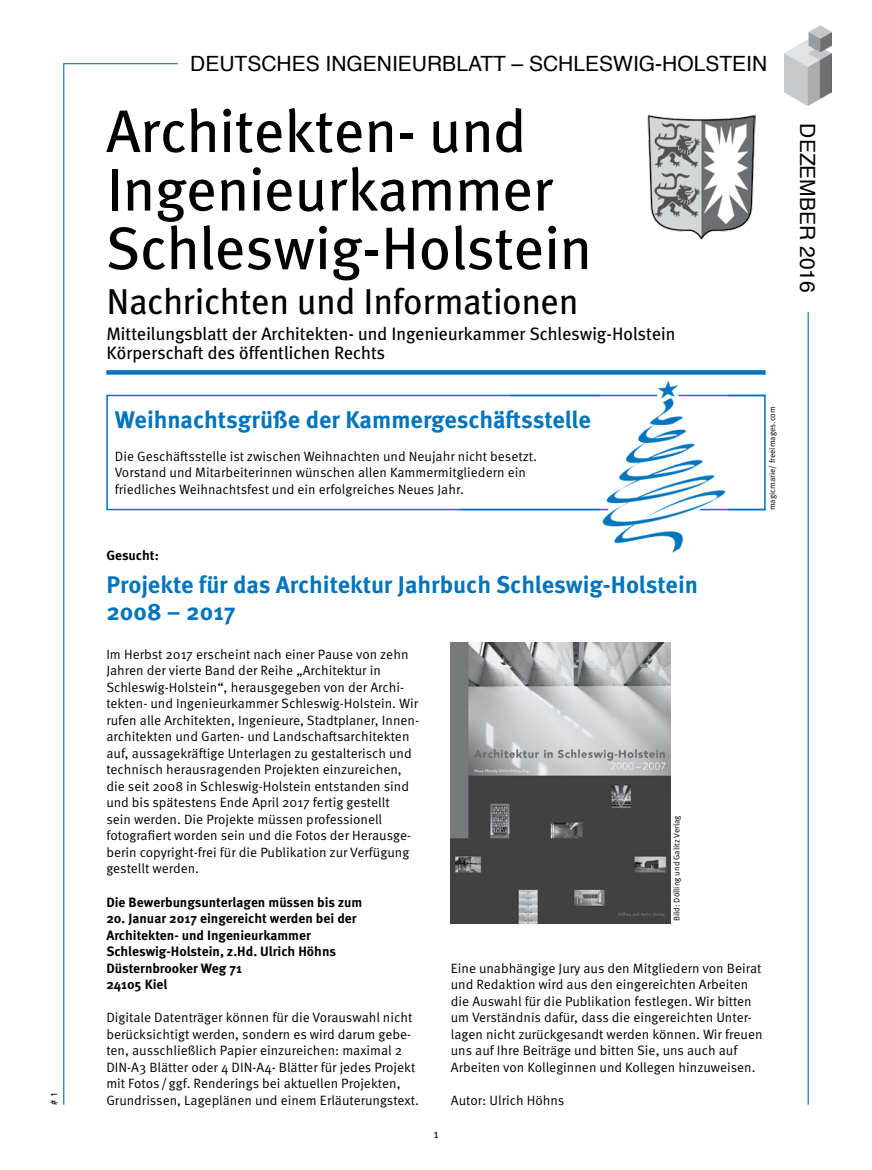
<style>
.page{position:relative;width:872px;height:1170px;background:#fff}
.page>*{position:absolute;margin:0;border:0;box-sizing:border-box;transform-origin:0 0}
.t1{font:60px/58.5px "Meta Plus";color:#000}
.t2{font:36px "Meta Plus";color:#000}
.t3{font:700 24px/27px "Meta OT";color:#0074bc}
.t4{font:21px "Helvetica";color:#000}
.t5{font:18px/19.5px "Meta Plus";color:#000}
.t6{font:13.5px/16.5px "Meta OT Norm";color:#000}
.t7{font:700 13.5px/16.5px "Meta OT";color:#000}
.t8{font:12px "Meta OT Norm";color:#000}
.t9{font:9px "Helvetica";color:#000}
.t10{font:8.25px "Meta OT Norm";color:#000}
</style>
<div class="page">
<img style="left:784px;top:26px;width:47px;height:79px">
<hr style="left:807px;top:312px;width:1px;height:792px;background:#0074bc">
<svg style="left:63px;top:63px;width:116px;height:1042px"></svg>
<div style="left:106px;top:394px;width:659px;height:116px;border:2px solid #0074bc"></div>
<svg style="left:106px;top:370px;width:659px;height:4px;background:#0978be"></svg>
<img style="left:647px;top:115px;width:109px;height:124px">
<img style="left:601px;top:380px;width:127px;height:173px">
<hr style="left:509px;top:395px;width:148px;height:1px;background:#0074bc">
<hr style="left:700px;top:509px;width:65px;height:1px;background:#0074bc">
<hr style="left:460px;top:509px;width:148px;height:1px;background:#0074bc">
<hr style="left:678px;top:395px;width:87px;height:1px;background:#0074bc">
<img style="left:451px;top:642px;width:219px;height:281px">
<p class="t9" style="left:47px;top:1104px;width:14px;rotate:-90deg"># 1</p>
<h3 class="t4" style="left:190px;top:47px;width:578px">DEUTSCHES INGENIEURBLATT – SCHLESWIG-HOLSTEIN</h3>
<h1 class="t1" style="left:106px;top:101px;width:487px">Architekten- und<br>Ingenieurkammer<br>Schleswig-Holstein</h1>
<h2 class="t2" style="left:106px;top:281px;width:473px">Nachrichten und Informationen</h2>
<h3 class="t5" style="left:106px;top:323px;width:570px">Mitteilungsblatt der Architekten- und Ingenieurkammer Schleswig-Holstein<br>Körperschaft des öffentlichen Rechts</h3>
<h3 class="t3" style="left:115px;top:406px;width:477px">Weihnachtsgrüße der Kammergeschäftsstelle</h3>
<p class="t6" style="left:115px;top:448px;width:424px">Die Geschäftsstelle ist zwischen Weihnachten und Neujahr nicht besetzt.<br>Vorstand und Mitarbeiterinnen wünschen allen Kammermitgliedern ein friedliches Weihnachtsfest und ein erfolgreiches Neues Jahr.</p>
<p class="t10" style="left:767px;top:510px;width:105px;rotate:-90deg">magicmarie/ freeimages.com</p>
<p class="t7" style="left:106px;top:547px;width:54px">Gesucht:</p>
<h3 class="t3" style="left:106px;top:571px;width:593px">Projekte für das Architektur Jahrbuch Schleswig-Holstein<br>2008 – 2017</h3>
<p class="t6" style="left:106px;top:646px;width:314px">Im Herbst 2017 erscheint nach einer Pause von zehn Jahren der vierte Band der Reihe „Architektur in Schleswig-Holstein“, herausgegeben von der Archi&shy;tekten- und Ingenieurkammer Schleswig-Holstein. Wir rufen alle Architekten, Ingenieure, Stadtplaner, Innen&shy;architekten und Garten- und Landschaftsarchitekten auf, aussagekräftige Unterlagen zu gestalterisch und technisch herausragenden Projekten einzureichen, die seit 2008 in Schleswig-Holstein entstanden sind und bis spätestens Ende April 2017 fertig gestellt<br>sein werden. Die Projekte müssen professionell fotografiert worden sein und die Fotos der Herausge&shy;berin copyright-frei für die Publikation zur Verfügung gestellt werden.</p>
<p class="t7" style="left:106px;top:893px;width:257px">Die Bewerbungsunterlagen müssen bis zum</p>
<p class="t7" style="left:106px;top:910px;width:252px">20. Januar 2017 eingereicht werden bei der<br>Architekten- und Ingenieurkammer<br>Schleswig-Holstein, z.Hd. Ulrich Höhns<br>Düsternbrooker Weg 71<br>24105 Kiel</p>
<p class="t6" style="left:106px;top:1009px;width:314px">Digitale Datenträger können für die Vorauswahl nicht berücksichtigt werden, sondern es wird darum gebe&shy;ten, ausschließlich Papier einzureichen: maximal 2<br>DIN-A3 Blätter oder 4 DIN-A4- Blätter für jedes Projekt mit Fotos/ggf. Renderings bei aktuellen Projekten, Grundrissen, Lageplänen und einem Erläuterungstext.</p>
<p class="t10" style="left:671px;top:921px;width:107px;rotate:-90deg">Bild: Dölling und Galitz Verlag</p>
<p class="t6" style="left:451px;top:959px;width:313px">Eine unabhängige Jury aus den Mitgliedern von Beirat und Redaktion wird aus den eingereichten Arbeiten die Auswahl für die Publikation festlegen. Wir bitten um Verständnis dafür, dass die eingereichten Unter&shy;lagen nicht zurückgesandt werden können. Wir freuen uns auf Ihre Beiträge und bitten Sie, uns auch auf Arbeiten von Kolleginnen und Kollegen hinzuweisen.</p>
<p class="t6" style="left:451px;top:1091px;width:115px">Autor: Ulrich Höhns</p>
<p class="t8" style="left:433px;top:1126px;width:7px">1</p>
<h3 class="t4" style="left:824px;top:123px;width:171px;rotate:90deg">DEZEMBER 2016</h3>
</div>
